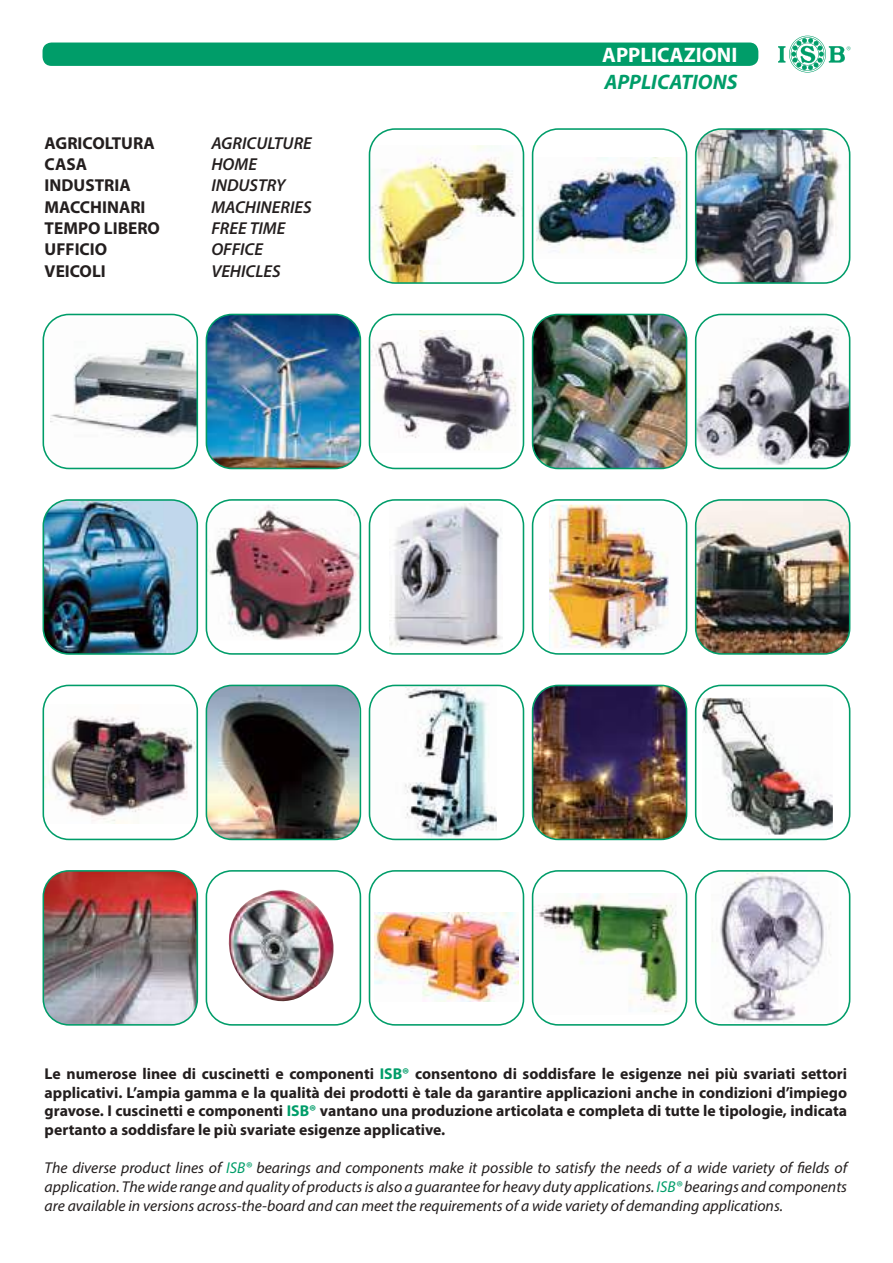
<style>
.page{position:relative;width:893px;height:1263px;background:#fff}
.page>*{position:absolute;margin:0;border:0;box-sizing:border-box;transform-origin:0 0}
.t1{font:700 21px "Myriad Pro";color:#fff}
.t2{font:italic 700 21px "Myriad Pro";color:#009d69}
.t3{font:700 17.25px "Myriad Pro";color:#241f1f}
.t4{font:italic 600 17.25px "Myriad Pro";color:#241f1f}
.t5{font:700 15.75px/18.9px "Myriad Pro";color:#241f1f;text-align:justify}
.t6{font:italic 15.75px/18.9px "Myriad Pro";color:#241f1f;text-align:justify}
.s1{color:#009d69}
</style>
<div class="page">
<svg style="left:778px;top:36px;width:72px;height:37px"></svg>
<div style="left:43px;top:43px;width:715px;height:23px;background:#009d69;border-radius:9px"></div>
<img style="left:43px;top:499px;width:155px;height:156px">
<img style="left:206px;top:499px;width:155px;height:156px">
<svg style="left:369px;top:499px;width:155px;height:156px"></svg>
<img style="left:532px;top:499px;width:155px;height:156px">
<img style="left:695px;top:499px;width:155px;height:156px">
<img style="left:43px;top:685px;width:155px;height:155px">
<img style="left:206px;top:685px;width:155px;height:155px">
<svg style="left:369px;top:685px;width:155px;height:155px"></svg>
<img style="left:532px;top:685px;width:155px;height:155px">
<svg style="left:695px;top:685px;width:155px;height:155px"></svg>
<img style="left:369px;top:870px;width:155px;height:156px">
<img style="left:206px;top:870px;width:155px;height:156px">
<img style="left:43px;top:870px;width:155px;height:156px">
<svg style="left:532px;top:870px;width:155px;height:156px"></svg>
<svg style="left:695px;top:870px;width:155px;height:156px"></svg>
<img style="left:532px;top:314px;width:155px;height:155px">
<svg style="left:695px;top:314px;width:155px;height:155px"></svg>
<svg style="left:43px;top:314px;width:155px;height:155px"></svg>
<img style="left:206px;top:314px;width:155px;height:155px">
<svg style="left:369px;top:314px;width:155px;height:155px"></svg>
<img style="left:532px;top:128px;width:155px;height:156px">
<img style="left:695px;top:128px;width:155px;height:156px">
<img style="left:369px;top:128px;width:155px;height:156px">
<p class="t3" style="left:45px;top:132px;width:112px">AGRICOLTURA</p>
<p class="t4" style="left:211px;top:132px;width:102px">AGRICULTURE</p>
<p class="t3" style="left:45px;top:153px;width:44px">CASA</p>
<p class="t4" style="left:211px;top:153px;width:47px">HOME</p>
<p class="t3" style="left:45px;top:174px;width:88px">INDUSTRIA</p>
<p class="t4" style="left:211px;top:175px;width:76px">INDUSTRY</p>
<p class="t3" style="left:45px;top:196px;width:102px">MACCHINARI</p>
<p class="t4" style="left:211px;top:196px;width:102px">MACHINERIES</p>
<p class="t3" style="left:45px;top:217px;width:117px">TEMPO LIBERO</p>
<p class="t4" style="left:211px;top:217px;width:76px">FREE TIME</p>
<p class="t3" style="left:45px;top:238px;width:64px">UFFICIO</p>
<p class="t4" style="left:211px;top:239px;width:53px">OFFICE</p>
<p class="t3" style="left:45px;top:260px;width:63px">VEICOLI</p>
<p class="t4" style="left:211px;top:260px;width:71px">VEHICLES</p>
<h1 class="t1" style="left:602px;top:41px;width:137px">APPLICAZIONI</h1>
<h1 class="t2" style="left:604px;top:68px;width:135px">APPLICATIONS</h1>
<p class="t5" style="left:45px;top:1063px;width:804px">Le numerose linee di cuscinetti e componenti <span class="s1">ISB®</span> consentono di soddisfare le esigenze nei più svariati settori applicativi. L’ampia gamma e la qualità dei prodotti è tale da garantire applicazioni anche in condizioni d’impiego gravose. I cuscinetti e componenti <span class="s1">ISB®</span> vantano una produzione articolata e completa di tutte le tipologie, indicata pertanto a soddisfare le più svariate esigenze applicative.</p>
<p class="t6" style="left:45px;top:1158px;width:804px">The diverse product lines of <span class="s1">ISB®</span> bearings and components make it possible to satisfy the needs of a wide variety of fields of application. The wide range and quality of products is also a guarantee for heavy duty applications. <span class="s1">ISB®</span> bearings and components are available in versions across-the-board and can meet the requirements of a wide variety of demanding applications.</p>
</div>
